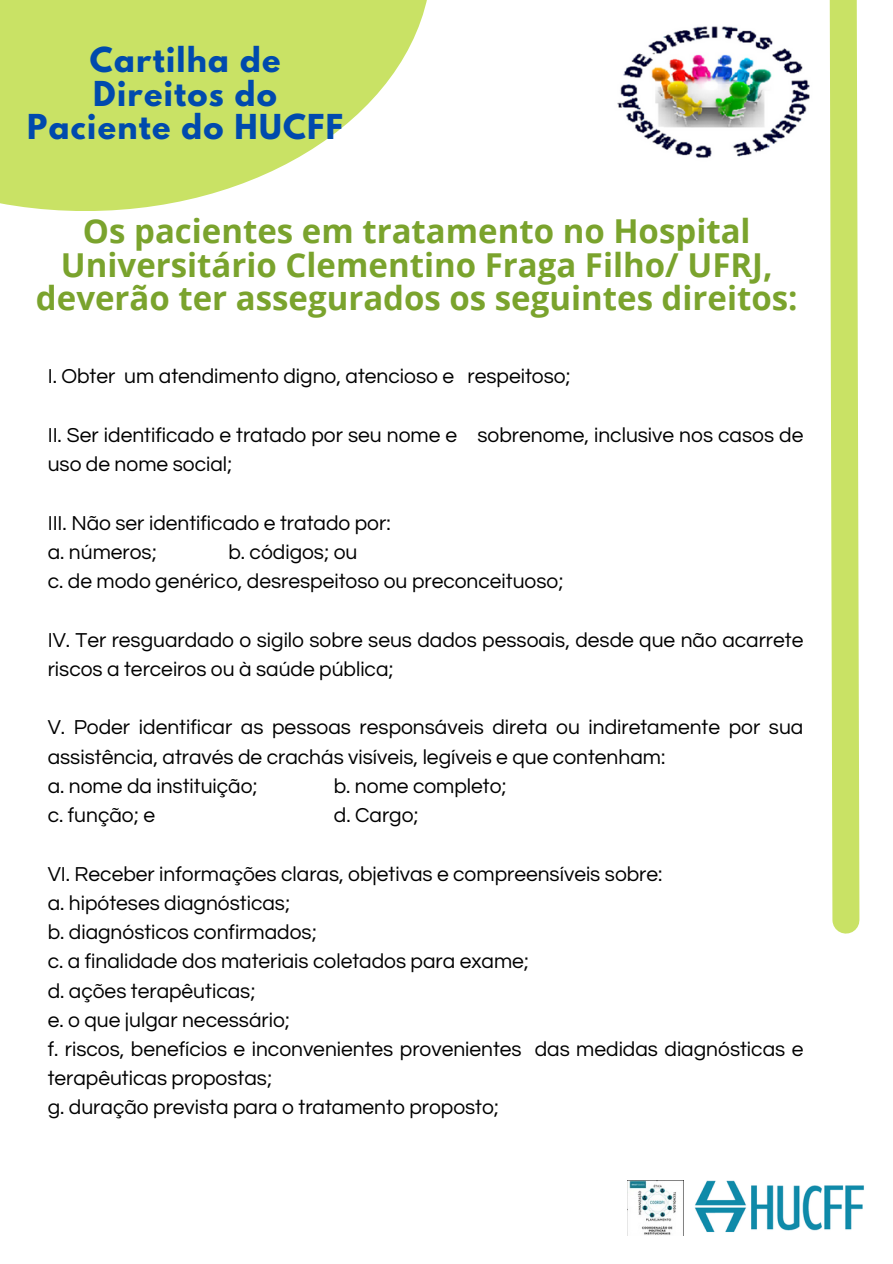
<style>
.page{position:relative;width:893px;height:1264px;background:#fff}
.page>*{position:absolute;margin:0;border:0;box-sizing:border-box;transform-origin:0 0}
.t1{font:700 33px/33.8px "Open Sans";color:#7aa32d;text-align:center}
.t2{font:700 30.45px/33.8px "League Spartan";letter-spacing:.045em;color:#004aad;text-align:center}
.t3{font:21px/29.2px "Questrial";color:#000}
</style>
<div class="page">
<svg style="left:829px;top:0;width:31px;height:934px;background:#d0e579"></svg>
<svg style="left:0;top:0;width:427px;height:211px;fill:#c9e265"></svg>
<img style="left:617px;top:26px;width:193px;height:132px">
<img style="left:628px;top:1180px;width:55px;height:55px">
<img style="left:695px;top:1180px;width:169px;height:52px">
<p class="t2" style="left:27px;top:47px;width:317px">Cartilha de<br>Direitos do<br>Paciente do HUCFF</p>
<p class="t1" style="left:36px;top:213px;width:763px">Os pacientes em tratamento no Hospital<br>Universitário Clementino Fraga Filho/ UFRJ, deverão ter assegurados os seguintes direitos:</p>
<p class="t3" style="left:48px;top:362px;width:524px">I. Obter um atendimento digno, atencioso e respeitoso;</p>
<p class="t3" style="left:48px;top:421px;width:757px">II. Ser identificado e tratado por seu nome e sobrenome, inclusive nos casos de uso de nome social;</p>
<p class="t3" style="left:48px;top:508px;width:344px">III. Não ser identificado e tratado por:</p>
<p class="t3" style="left:48px;top:538px;width:111px">a. números;</p>
<p class="t3" style="left:228px;top:538px;width:130px">b. códigos; ou</p>
<p class="t3" style="left:48px;top:567px;width:517px">c. de modo genérico, desrespeitoso ou preconceituoso;</p>
<p class="t3" style="left:48px;top:625px;width:757px">IV. Ter resguardado o sigilo sobre seus dados pessoais, desde que não acarrete riscos a terceiros ou à saúde pública;</p>
<p class="t3" style="left:48px;top:713px;width:757px">V. Poder identificar as pessoas responsáveis direta ou indiretamente por sua assistência, através de crachás visíveis, legíveis e que contenham:</p>
<p class="t3" style="left:48px;top:771px;width:211px">a. nome da instituição;</p>
<p class="t3" style="left:334px;top:771px;width:174px">b. nome completo;</p>
<p class="t3" style="left:48px;top:801px;width:109px">c. função; e</p>
<p class="t3" style="left:334px;top:801px;width:86px">d. Cargo;</p>
<p class="t3" style="left:48px;top:859px;width:616px">VI. Receber informações claras, objetivas e compreensíveis sobre:</p>
<p class="t3" style="left:48px;top:918px;width:270px">b. diagnósticos confirmados;</p>
<p class="t3" style="left:48px;top:947px;width:483px">c. a finalidade dos materiais coletados para exame;</p>
<p class="t3" style="left:48px;top:1005px;width:244px">e. o que julgar necessário;</p>
<p class="t3" style="left:48px;top:1034px;width:757px">f. riscos, benefícios e inconvenientes provenientes das medidas diagnósticas e terapêuticas propostas;</p>
<p class="t3" style="left:48px;top:1093px;width:453px">g. duração prevista para o tratamento proposto;</p>
<p class="t3" style="left:48px;top:888px;width:244px">a. hipóteses diagnósticas;</p>
<p class="t3" style="left:48px;top:976px;width:209px">d. ações terapêuticas;</p>
</div>
